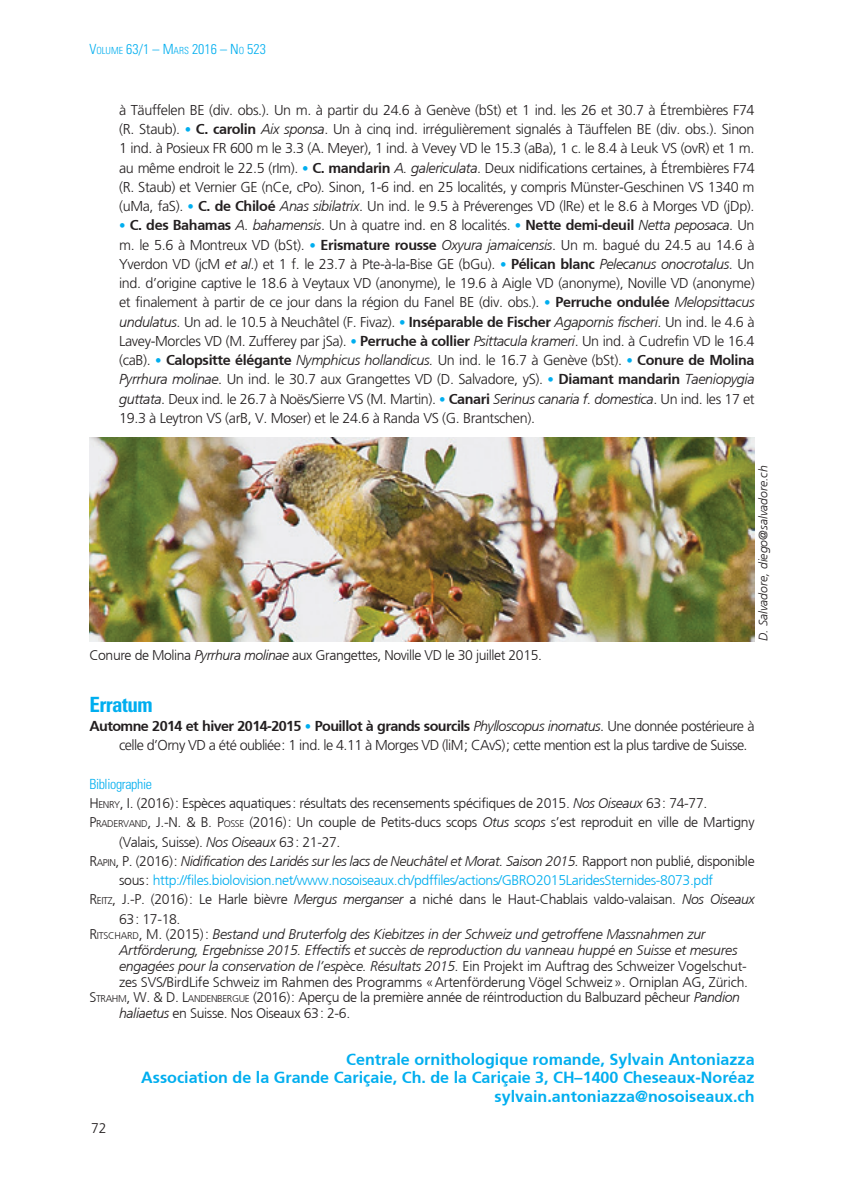
<style>
.page{position:relative;width:844px;height:1191px;background:#fff}
.page>*{position:absolute;margin:0;border:0;box-sizing:border-box;transform-origin:0 0}
.t1{font:700 condensed 21px "Univers";letter-spacing:-.025em;color:#00aeef}
.t2{font:700 16.1px/18.4px "Frutiger";color:#00aeef;text-align:right}
.t3{font:300 14.35px/19.2px "Frutiger";letter-spacing:-.025em;color:#231f20;text-align:justify}
.t4{font:300 14px "Frutiger";letter-spacing:-.025em;color:#231f20}
.t5{font:italic 300 14px "Frutiger";letter-spacing:-.015em;color:#231f20}
.t6{font:300 14px "Frutiger";letter-spacing:-.025em;color:#00aeef}
.t7{font:300 condensed 14px "Univers";color:#00aeef}
.t8{font:300 condensed 14px "Univers";letter-spacing:-.025em;color:#00aeef}
.t9{font:300 14px "Frutiger";color:#231f20}
.t10{font:italic 300 12.25px "Frutiger";color:#231f20}
.s1{font-size:9.8px}
.s2{font-size:13.3px;color:#00aeef}
.s3{font-weight:700}
.s4{font-style:italic}
.s5{font-style:inherit}
.s6{font-style:normal}
.s7{font-style:normal;font-size:9.8px}
.s8{color:#231f20}
</style>
<div class="page">
<img style="left:89px;top:438px;width:665px;height:203px">
<p class="t7" style="left:89px;top:41px;width:178px">V<span class="s1">OLUME</span> 63/1 – M<span class="s1">ARS</span> 2016 – N<span class="s1">O</span> 523</p>
<p class="t3" style="left:119px;top:100px;width:636px">à Täuffelen BE (div. obs.). Un m. à partir du 24.6 à Genève (bSt) et 1 ind. les 26 et 30.7 à Étrembières F74 (R. Staub). <span class="s2">•</span> <span class="s3">C. carolin</span> <span class="s4">Aix sponsa</span>. Un à cinq ind. irrégulièrement signalés à Täuffelen BE (div. obs.). Sinon 1 ind. à Posieux FR 600 m le 3.3 (A. Meyer), 1 ind. à Vevey VD le 15.3 (aBa), 1 c. le 8.4 à Leuk VS (ovR) et 1 m. au même endroit le 22.5 (rIm). <span class="s2">•</span> <span class="s3">C. mandarin</span> <span class="s4">A. galericulata</span>. Deux nidifications certaines, à Étrembières F74 (R. Staub) et Vernier GE (nCe, cPo). Sinon, 1-6 ind. en 25 localités, y compris Münster-Geschinen VS 1340 m (uMa, faS). <span class="s2">•</span> <span class="s3">C. de Chiloé</span> <span class="s4">Anas sibilatrix</span>. Un ind. le 9.5 à Préverenges VD (lRe) et le 8.6 à Morges VD (jDp).</p>
<p class="t3" style="left:119px;top:216px;width:637px"><span class="s2">•</span> <span class="s3">C. des Bahamas</span> <span class="s4">A. bahamensis</span>. Un à quatre ind. en 8 localités. <span class="s2">•</span> <span class="s3">Nette demi-deuil</span> <span class="s4">Netta peposaca</span>. Un m. le 5.6 à Montreux VD (bSt). <span class="s2">•</span> <span class="s3">Erismature rousse</span> <span class="s4">Oxyura jamaicensis</span>. Un m. bagué du 24.5 au 14.6 à Yverdon VD (jcM <span class="s4">et al</span>.) et 1 f. le 23.7 à Pte-à-la-Bise GE (bGu). <span class="s2">•</span> <span class="s3">Pélican blanc</span> <span class="s4">Pelecanus onocrotalus</span>. Un ind. d’origine captive le 18.6 à Veytaux VD (anonyme), le 19.6 à Aigle VD (anonyme), Noville VD (anonyme) et finalement à partir de ce jour dans la région du Fanel BE (div. obs.). <span class="s2">•</span> <span class="s3">Perruche ondulée</span> <span class="s4">Melopsittacus undulatus</span>. Un ad. le 10.5 à Neuchâtel (F. Fivaz). <span class="s2">•</span> <span class="s3">Inséparable de Fischer</span> <span class="s4">Agapornis fischeri</span>. Un ind. le 4.6 à Lavey-Morcles VD (M. Zufferey par jSa). <span class="s2">•</span> <span class="s3">Perruche à collier</span> <span class="s4">Psittacula krameri</span>. Un ind. à Cudrefin VD le 16.4 (caB). <span class="s2">•</span> <span class="s3">Calopsitte élégante</span> <span class="s4">Nymphicus hollandicus.</span> Un ind. le 16.7 à Genève (bSt). <span class="s2">•</span> <span class="s3">Conure de Molina </span><span class="s4">Pyrrhura molinae</span>. Un ind. le 30.7 aux Grangettes VD (D. Salvadore, yS). <span class="s2">•</span> <span class="s3">Diamant mandarin</span> <span class="s4">Taeniopygia guttata</span>. Deux ind. le 26.7 à Noës/Sierre VS (M. Martin). <span class="s2">•</span> <span class="s3">Canari</span> <span class="s4">Serinus canaria f. domestica</span>. Un ind. les 17 et 19.3 à Leytron VS (arB, V. Moser) et le 24.6 à Randa VS (G. Brantschen).</p>
<p class="t4" style="left:89px;top:647px;width:454px">Conure de Molina <span class="s4">Pyrrhura molinae</span> aux Grangettes, Noville VD le 30 juillet 2015.</p>
<p class="t10" style="left:756px;top:641px;width:177px;rotate:-90deg">D. Salvadore, diego@salvadore.ch</p>
<h1 class="t1" style="left:89px;top:691px;width:65px">Erratum</h1>
<p class="t3" style="left:119px;top:716px;width:636px;text-indent:-30px"><span class="s3">Automne 2014 et hiver 2014-2015</span> <span class="s2">•</span> <span class="s3">Pouillot à grands sourcils</span> <span class="s4">Phylloscopus inornatus</span>. Une donnée postérieure à celle d’Orny VD a été oubliée: 1 ind. le 4.11 à Morges VD (liM; CAvS); cette mention est la plus tardive de Suisse.</p>
<p class="t8" style="left:89px;top:775px;width:64px">Bibliographie</p>
<p class="t4" style="left:89px;top:795px;width:619px"><span class="s5">H</span><span class="s1">ENRY</span>, I. (2016): Espèces aquatiques: résultats des recensements spécifiques de 2015. <span class="s4">Nos Oiseaux</span> 63: 74-77.</p>
<p class="t4" style="left:89px;top:814px;width:666px"><span class="s5">P</span><span class="s1">RADERVAND</span><span class="s5">, J.-N. &amp; B. P</span><span class="s1">OSSE</span> (2016): Un couple de Petits-ducs scops <span class="s4">Otus scops</span> s’est reproduit en ville de Martigny</p>
<p class="t4" style="left:119px;top:834px;width:223px">(Valais, Suisse). <span class="s4">Nos Oiseaux</span> 63: 21-27.</p>
<p class="t5" style="left:89px;top:853px;width:666px"><span class="s6">R</span><span class="s7">APIN</span><span class="s6">, P. (2016):</span> Nidification des Laridés sur les lacs de Neuchâtel et Morat. Saison 2015. <span class="s6">Rapport non publié, disponible</span></p>
<p class="t6" style="left:119px;top:872px;width:595px"><span class="s8">sous:</span> http://files.biolovision.net/www.nosoiseaux.ch/pdffiles/actions/GBRO2015LaridesSternides-8073.pdf</p>
<p class="t4" style="left:89px;top:891px;width:666px"><span class="s5">R</span><span class="s1">EITZ</span>, J.-P. (2016): Le Harle bièvre <span class="s4">Mergus merganser</span> a niché dans le Haut-Chablais valdo-valaisan. <span class="s4">Nos Oiseaux</span></p>
<p class="t4" style="left:119px;top:911px;width:63px">63: 17-18.</p>
<p class="t5" style="left:89px;top:926px;width:617px"><span class="s6">R</span> <span class="s7">ITSCH ARD</span><span class="s6">, M .</span> <span class="s6">(2015):</span> Bestand und Bruterfolg des Kiebitzes in der Schweiz und getroffene Massnahmen zur</p>
<p class="t5" style="left:119px;top:942px;width:619px">Artförderung, Ergebnisse 2015. Effectifs et succès de reproduction du vanneau huppé en Suisse et mesures</p>
<p class="t5" style="left:119px;top:958px;width:629px">engagées pour la conservation de l’espèce. Résultats 2015. <span class="s6">Ein Projekt im Auftrag des Schweizer Vogelschut-</span></p>
<p class="t4" style="left:119px;top:974px;width:630px">zes SVS/BirdLife Schweiz im Rahmen des Programms «Artenförderung Vögel Schweiz». Orniplan AG, Zürich.</p>
<p class="t4" style="left:89px;top:989px;width:652px"><span class="s5">S</span><span class="s1">TRAH M</span><span class="s5">, W. &amp; D. L</span><span class="s1">ANDENBERGUE</span> <span class="s5">(2016):</span> Aperçu de la première année de réintroduction du Balbuzard pêcheur <span class="s4">Pandion</span></p>
<p class="t4" style="left:119px;top:1005px;width:232px"><span class="s4">haliaetus</span> en Suisse. Nos Oiseaux 63: 2-6.</p>
<p class="t9" style="left:91px;top:1120px;width:17px">72</p>
<p class="t2" style="left:141px;top:1050px;width:614px">Centrale ornithologique romande, Sylvain Antoniazza<br>Association de la Grande Cariçaie, Ch. de la Cariçaie 3, CH–1400 Cheseaux-Noréaz sylvain.antoniazza@nosoiseaux.ch</p>
</div>
